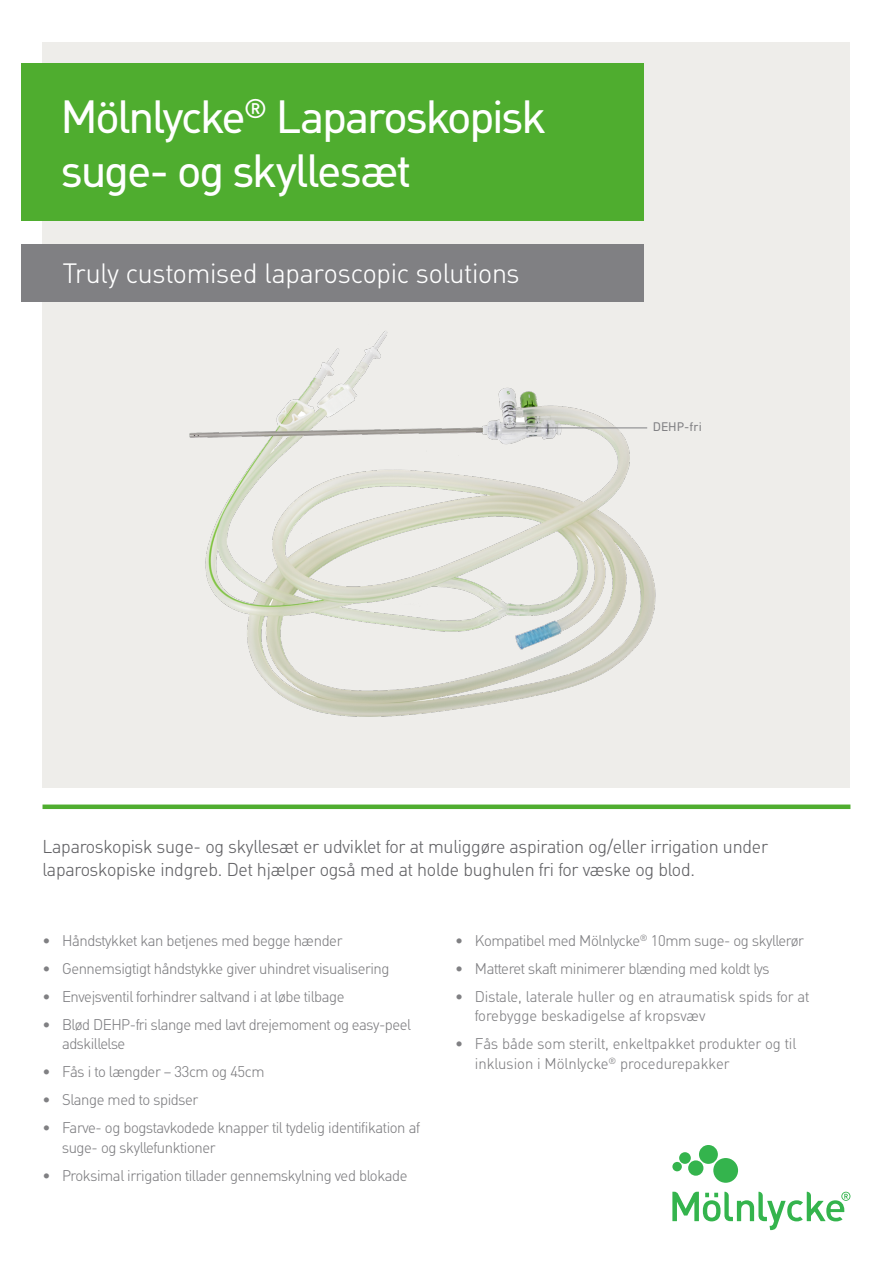
<style>
.page{position:relative;width:893px;height:1263px;background:#fff}
.page>*{position:absolute;margin:0;border:0;box-sizing:border-box;transform-origin:0 0}
.t1{font:45px/54px "Molnlycke Din";letter-spacing:-.05em;color:#fff}
.t2{font:300 27px "Molnlycke Din";letter-spacing:-.005em;color:#fff}
.t3{font:300 18px/22.5px "Molnlycke Din";letter-spacing:-.01em;color:#636366}
.t4{font:300 15px/19.5px "Molnlycke Din";letter-spacing:-.025em;color:#808083}
.t5{font:300 15px/19.5px "Molnlycke Din";color:#808083}
.Caption_bullets{font:12px "Molnlycke Din";letter-spacing:.005em;color:#808083}
</style>
<div class="page">
<svg style="left:672px;top:1145px;width:178px;height:85px"></svg>
<div style="left:43px;top:43px;width:807px;height:745px;background:#eeedea"></div>
<img style="left:189px;top:331px;width:467px;height:386px">
<div style="left:43px;top:804px;width:807px;height:5px;background:#4fad2f"></div>
<div style="left:21px;top:64px;width:623px;height:157px;background:#4fad2f"></div>
<div style="left:21px;top:244px;width:623px;height:58px;background:#808083"></div>
<hr style="left:511px;top:427px;width:136px;height:1px;background:#808083">
<p class="t1" style="left:60px;top:90px;width:487px">Mölnlycke<sup>®</sup> Laparoskopisk suge- og skyllesæt</p>
<p class="t2" style="left:63px;top:259px;width:458px">Truly customised laparoscopic solutions</p>
<p class="Caption_bullets" style="left:653px;top:419px;width:51px">DEHP-fri</p>
<p class="t3" style="left:43px;top:836px;width:727px">Laparoskopisk suge- og skyllesæt er udviklet for at muliggøre aspiration og/eller irrigation under laparoskopiske indgreb. Det hjælper også med at holde bughulen fri for væske og blod.</p>
<p class="t4" style="left:43px;top:931px;width:301px">• Håndstykket kan betjenes med begge hænder</p>
<p class="t4" style="left:43px;top:959px;width:349px">• Gennemsigtigt håndstykke giver uhindret visualisering</p>
<p class="t4" style="left:43px;top:987px;width:304px">• Envejsventil forhindrer saltvand i at løbe tilbage</p>
<p class="t4" style="left:62px;top:1015px;width:350px;text-indent:-20px">• Blød DEHP-fri slange med lavt drejemoment og easy-peel adskillelse</p>
<p class="t4" style="left:43px;top:1062px;width:224px">• Fås i to længder – 33cm og 45cm</p>
<p class="t4" style="left:43px;top:1090px;width:157px">• Slange med to spidser</p>
<p class="t4" style="left:62px;top:1118px;width:359px;text-indent:-20px">• Farve- og bogstavkodede knapper til tydelig identifikation af suge- og skyllefunktioner</p>
<p class="t4" style="left:43px;top:1166px;width:367px">• Proksimal irrigation tillader gennemskylning ved blokade</p>
<p class="t4" style="left:455px;top:931px;width:350px">• Kompatibel med Mölnlycke<sup>®</sup> 10mm suge- og skyllerør</p>
<p class="t4" style="left:455px;top:959px;width:316px">• Matteret skaft minimerer blænding med koldt lys</p>
<p class="t5" style="left:475px;top:987px;width:336px;text-indent:-20px">• Distale, laterale huller og en atraumatisk spids for at forebygge beskadigelse af kropsvæv</p>
<p class="t5" style="left:475px;top:1034px;width:323px;text-indent:-20px">• Fås både som sterilt, enkeltpakket produkter og til inklusion i Mölnlycke<sup>®</sup> procedurepakker</p>
</div>
